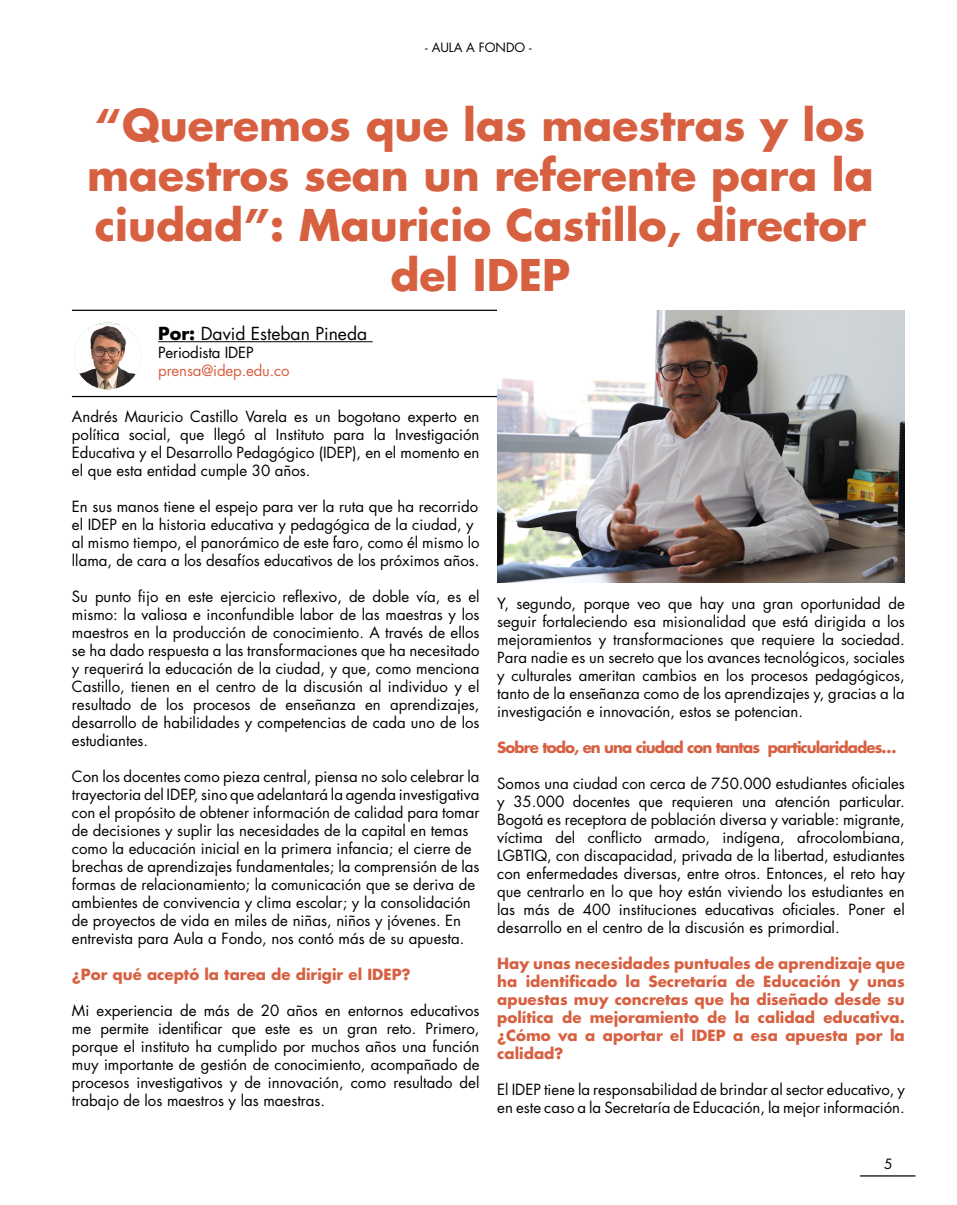
<style>
.page{position:relative;width:957px;height:1205px;background:#fff}
.page>*{position:absolute;margin:0;border:0;box-sizing:border-box;transform-origin:0 0}
.t1{font:700 42.5px/50px "Futura Std";color:#d76041;text-align:center}
.t2{font:17.5px "Futura Std";color:#000}
.t3{font:15px/18px "Futura Std";color:#000;text-align:justify}
.t4{font:700 15px/18px "Futura Std";color:#d76041;text-align:justify}
.t5{font:700 15px "Futura Std";letter-spacing:-.06em;color:#d76041}
.t6{font:15px "Futura Std";letter-spacing:-.01em;color:#d76041}
.t7{font:13.75px "Futura Std";color:#000}
.t8{font:12.5px "Futura Std";color:#000}
.s1{font-weight:700}
</style>
<div class="page">
<hr style="left:72px;top:396px;width:425px;height:1px;background:#000">
<hr style="left:72px;top:310px;width:425px;height:1px;background:#000">
<hr style="left:158px;top:341px;width:215px;height:1px;background:#000">
<img style="left:74px;top:322px;width:67px;height:67px;border-radius:33px">
<img style="left:497px;top:311px;width:408px;height:272px">
<hr style="left:860px;top:1175px;width:55px;height:1px;background:#000">
<p class="t8" style="left:425px;top:39px;width:108px">- AULA A FONDO -</p>
<h1 class="t1" style="left:87px;top:100px;width:788px">“Queremos que las maestras y los maestros sean un referente para la ciudad”: Mauricio Castillo, director del IDEP</h1>
<p class="t2" style="left:158px;top:322px;width:210px"><span class="s1">Por:</span> David Esteban Pineda</p>
<p class="t3" style="left:158px;top:344px;width:97px">Periodista IDEP</p>
<p class="t6" style="left:158px;top:361px;width:133px">prensa@idep.edu.co</p>
<p class="t3" style="left:72px;top:407px;width:409px">Andrés Mauricio Castillo Varela es un bogotano experto en política social, que llegó al Instituto para la Investigación Educativa y el Desarrollo Pedagógico (IDEP), en el momento en el que esta entidad cumple 30 años.</p>
<p class="t3" style="left:72px;top:497px;width:409px;text-align:left">En sus manos tiene el espejo para ver la ruta que ha recorrido el IDEP en la historia educativa y pedagógica de la ciudad, y al mismo tiempo, el panorámico de este faro, como él mismo lo llama, de cara a los desafíos educativos de los próximos años.</p>
<p class="t3" style="left:72px;top:587px;width:409px">Su punto fijo en este ejercicio reflexivo, de doble vía, es el mismo: la valiosa e inconfundible labor de las maestras y los maestros en la producción de conocimiento. A través de ellos se ha dado respuesta a las transformaciones que ha necesitado y requerirá la educación de la ciudad, y que, como menciona Castillo, tienen en el centro de la discusión al individuo y el resultado de los procesos de enseñanza en aprendizajes, desarrollo de habilidades y competencias de cada uno de los estudiantes.</p>
<p class="t3" style="left:72px;top:767px;width:409px;text-align:left">Con los docentes como pieza central, piensa no solo celebrar la trayectoria del IDEP, sino que adelantará la agenda investigativa con el propósito de obtener información de calidad para tomar de decisiones y suplir las necesidades de la capital en temas como la educación inicial en la primera infancia; el cierre de brechas de aprendizajes fundamentales; la comprensión de las formas de relacionamiento; la comunicación que se deriva de ambientes de convivencia y clima escolar; y la consolidación de proyectos de vida en miles de niñas, niños y jóvenes. En entrevista para Aula a Fondo, nos contó más de su apuesta.</p>
<p class="t4" style="left:72px;top:965px;width:340px">¿Por qué aceptó la tarea de dirigir el IDEP?</p>
<p class="t3" style="left:72px;top:1001px;width:409px">Mi experiencia de más de 20 años en entornos educativos me permite identificar que este es un gran reto. Primero, porque el instituto ha cumplido por muchos años una función muy importante de gestión de conocimiento, acompañado de procesos investigativos y de innovación, como resultado del trabajo de los maestros y las maestras.</p>
<p class="t3" style="left:497px;top:594px;width:409px">Y, segundo, porque veo que hay una gran oportunidad de seguir fortaleciendo esa misionalidad que está dirigida a los mejoramientos y transformaciones que requiere la sociedad.<br>Para nadie es un secreto que los avances tecnológicos, sociales y culturales ameritan cambios en los procesos pedagógicos, tanto de la enseñanza como de los aprendizajes y, gracias a la investigación e innovación, estos se potencian.</p>
<p class="t5" style="left:497px;top:737px;width:401px">Sobre todo, en una ciudad con tantas particularidades…</p>
<p class="t3" style="left:497px;top:774px;width:409px">Somos una ciudad con cerca de 750.000 estudiantes oficiales y 35.000 docentes que requieren una atención particular.<br>Bogotá es receptora de población diversa y variable: migrante, víctima del conflicto armado, indígena, afrocolombiana, LGBTIQ, con discapacidad, privada de la libertad, estudiantes con enfermedades diversas, entre otros. Entonces, el reto hay que centrarlo en lo que hoy están viviendo los estudiantes en las más de 400 instituciones educativas oficiales. Poner el desarrollo en el centro de la discusión es primordial.</p>
<p class="t4" style="left:497px;top:954px;width:409px">Hay unas necesidades puntuales de aprendizaje que ha identificado la Secretaría de Educación y unas apuestas muy concretas que ha diseñado desde su política de mejoramiento de la calidad educativa. ¿Cómo va a aportar el IDEP a esa apuesta por la calidad?</p>
<p class="t3" style="left:497px;top:1080px;width:409px">El IDEP tiene la responsabilidad de brindar al sector educativo, y en este caso a la Secretaría de Educación, la mejor información.</p>
<p class="t7" style="left:884px;top:1155px;width:10px">5</p>
</div>
